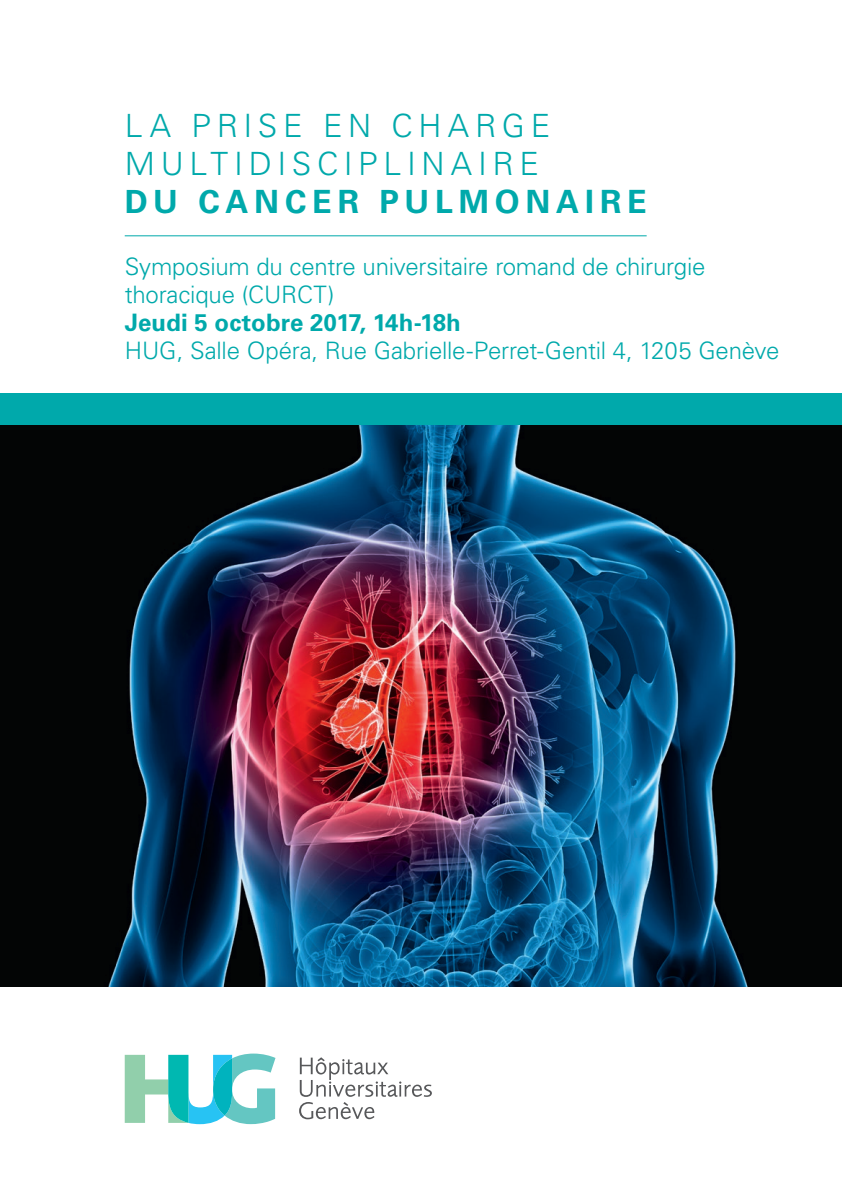
<style>
.page{position:relative;width:842px;height:1191px;background:#fff}
.page>*{position:absolute;margin:0;border:0;box-sizing:border-box;transform-origin:0 0}
.t1{font:300 32px/38px "Univers LT Std";letter-spacing:.175em;color:#00a9ab}
.t2{font:700 32px "Univers LT Std";letter-spacing:.18em;color:#00a9ab}
.t3{font:300 24px/28px "Univers LT Std";letter-spacing:-.01em;color:#00a9ab}
.t4{font:700 24px "Univers LT Std";letter-spacing:.005em;color:#00a9ab}
</style>
<div class="page">
<img style="left:0;top:425px;width:842px;height:561px">
<div style="left:0;top:394px;width:842px;height:31px;background:#00a9ab"></div>
<hr style="left:125px;top:235px;width:522px;height:1px;background:#00a9ab">
<svg style="left:125px;top:1053px;width:150px;height:71px"></svg>
<svg style="left:299px;top:1057px;width:133px;height:62px"></svg>
<h1 class="t1" style="left:125px;top:106px;width:427px">LA PRISE EN CHARGE<br>MULTIDISCIPLINAIRE</h1>
<h1 class="t2" style="left:125px;top:183px;width:523px">DU CANCER PULMONAIRE</h1>
<p class="t3" style="left:125px;top:252px;width:582px">Symposium du centre universitaire romand de chirurgie thoracique (CURCT)</p>
<p class="t4" style="left:125px;top:308px;width:338px">Jeudi 5 octobre 2017, 14h-18h</p>
<p class="t3" style="left:125px;top:336px;width:656px">HUG, Salle Opéra, Rue Gabrielle-Perret-Gentil 4, 1205 Genève</p>
</div>
